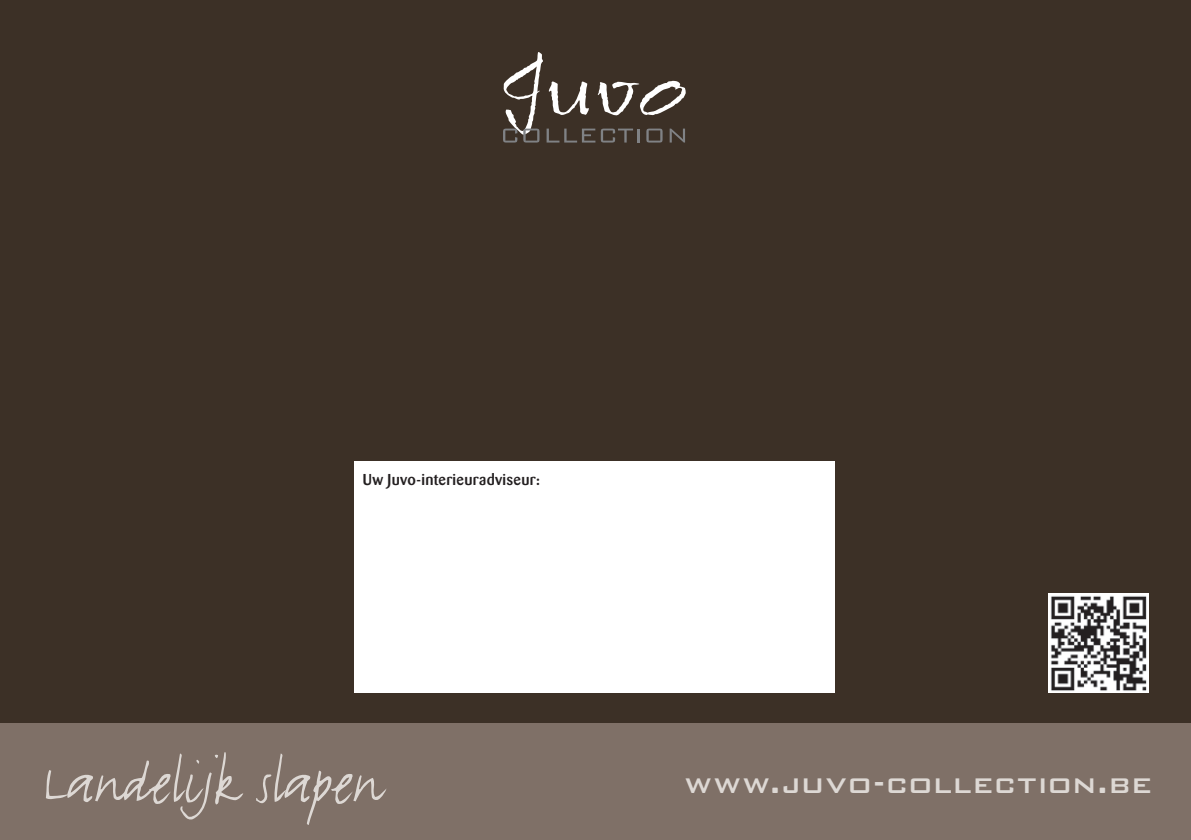
<style>
.page{position:relative;width:1191px;height:840px;background:#fff}
.page>*{position:absolute;margin:0;border:0;box-sizing:border-box;transform-origin:0 0}
.t1{font:68.2px "FF Justlefthand";color:#ddd8d4}
.t2{font:500 34.6px "Bank Gothic BT";letter-spacing:.015em;color:#ddd8d4}
.t3{font:500 15.6px "Barmeno";letter-spacing:.025em;color:#231f20}
</style>
<div class="page">
<div style="left:0;top:0;width:1191px;height:839px;background:#3c3026"></div>
<div style="left:0;top:722px;width:1191px;height:117px;background:#7f7067"></div>
<div style="left:354px;top:461px;width:480px;height:231px;background:#fff"></div>
<svg style="left:503px;top:52px;width:183px;height:90px"></svg>
<img style="left:1049px;top:593px;width:99px;height:99px">
<p class="t3" style="left:363px;top:470px;width:179px">Uw Juvo-interieuradviseur:</p>
<h1 class="t1" style="left:43px;top:738px;width:340px">Landelijk slapen</h1>
<h2 class="t2" style="left:684px;top:764px;width:469px">www.juvo-collection.be</h2>
</div>
